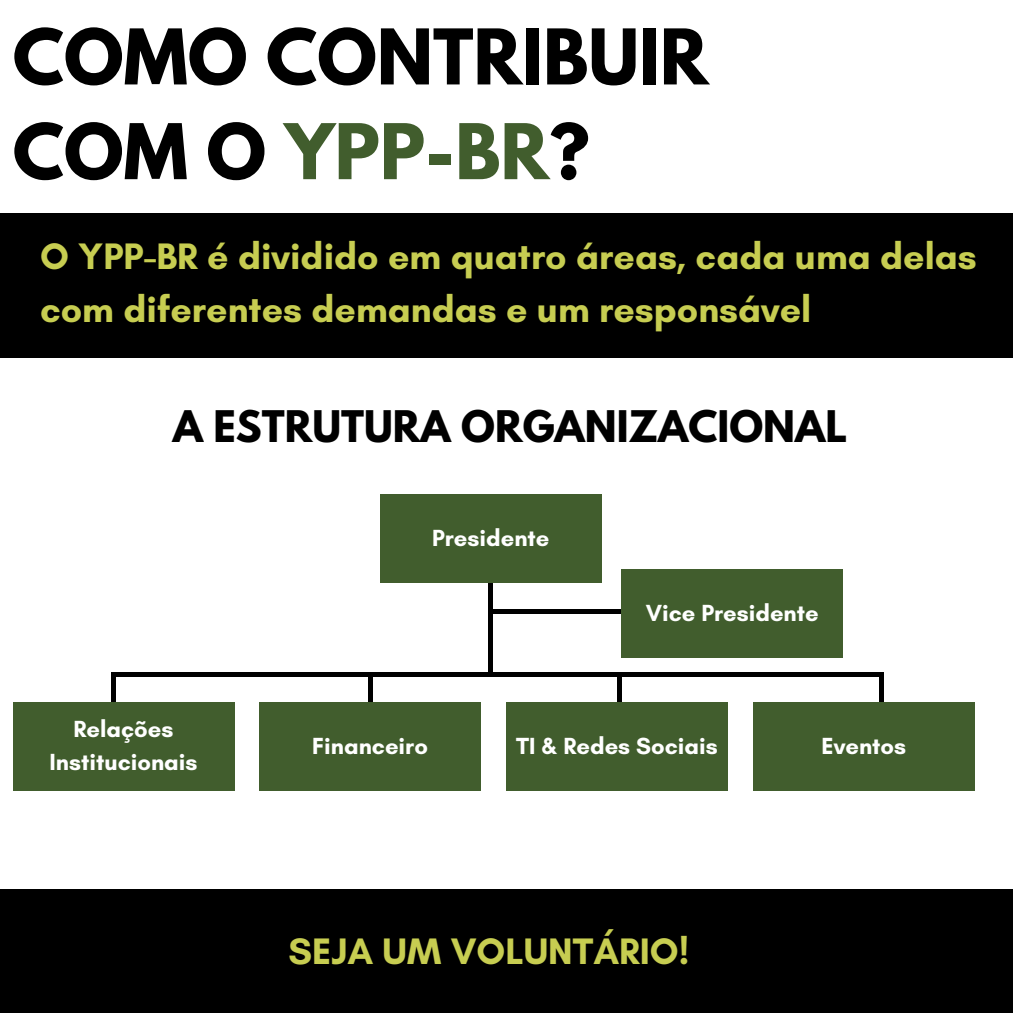
<style>
.page{position:relative;width:1013px;height:1013px;background:#fff}
.page>*{position:absolute;margin:0;border:0;box-sizing:border-box;transform-origin:0 0}
.t1{font:700 68px/94.8px "League Spartan";color:#000}
.t2{font:700 38.5px "League Spartan";color:#000}
.t3{font:700 37.5px/52.5px "Glacial Indifference";color:#c7cd51}
.t4{font:700 23.75px/32.8px "Glacial Indifference";color:#fff;text-align:center}
.s1{color:#415d2d}
</style>
<div class="page">
<div style="left:380px;top:494px;width:221px;height:89px;background:#415d2d"></div>
<hr style="left:111px;top:671px;width:4px;height:89px;background:#000">
<div style="left:13px;top:702px;width:221px;height:89px;background:#415d2d"></div>
<hr style="left:368px;top:671px;width:4px;height:89px;background:#000">
<div style="left:259px;top:702px;width:222px;height:89px;background:#415d2d"></div>
<hr style="left:617px;top:676px;width:4px;height:89px;background:#000">
<div style="left:506px;top:702px;width:221px;height:89px;background:#415d2d"></div>
<hr style="left:879px;top:671px;width:4px;height:89px;background:#000">
<div style="left:753px;top:702px;width:221px;height:89px;background:#415d2d"></div>
<div style="left:488px;top:583px;width:5px;height:88px;background:#000"></div>
<hr style="left:491px;top:609px;width:155px;height:4px;background:#000">
<div style="left:621px;top:569px;width:222px;height:89px;background:#415d2d"></div>
<div style="left:111px;top:671px;width:772px;height:5px;background:#000"></div>
<div style="left:0;top:213px;width:1012px;height:144px;background:#000"></div>
<div style="left:0;top:889px;width:1012px;height:123px;background:#000"></div>
<p class="t1" style="left:13px;top:18px;width:697px">COMO CONTRIBUIR<br>COM O <span class="s1">YPP-BR</span>?</p>
<p class="t3" style="left:40px;top:230px;width:938px">O YPP-BR é dividido em quatro áreas, cada uma delas com diferentes demandas e um responsável</p>
<p class="t2" style="left:173px;top:407px;width:676px">A ESTRUTURA ORGANIZACIONAL</p>
<h3 class="t4" style="left:49px;top:712px;width:149px">Relações<br>Institucionais</h3>
<h1 class="t4" style="left:432px;top:521px;width:119px">Presidente</h1>
<p class="t4" style="left:645px;top:596px;width:174px">Vice Presidente</p>
<h2 class="t4" style="left:312px;top:729px;width:117px">Financeiro</h2>
<p class="t4" style="left:516px;top:729px;width:203px">TI &amp; Redes Sociais</p>
<p class="t4" style="left:821px;top:729px;width:86px">Eventos</p>
<h2 class="t3" style="left:288px;top:925px;width:402px">SEJA UM VOLUNTÁRIO!</h2>
</div>
